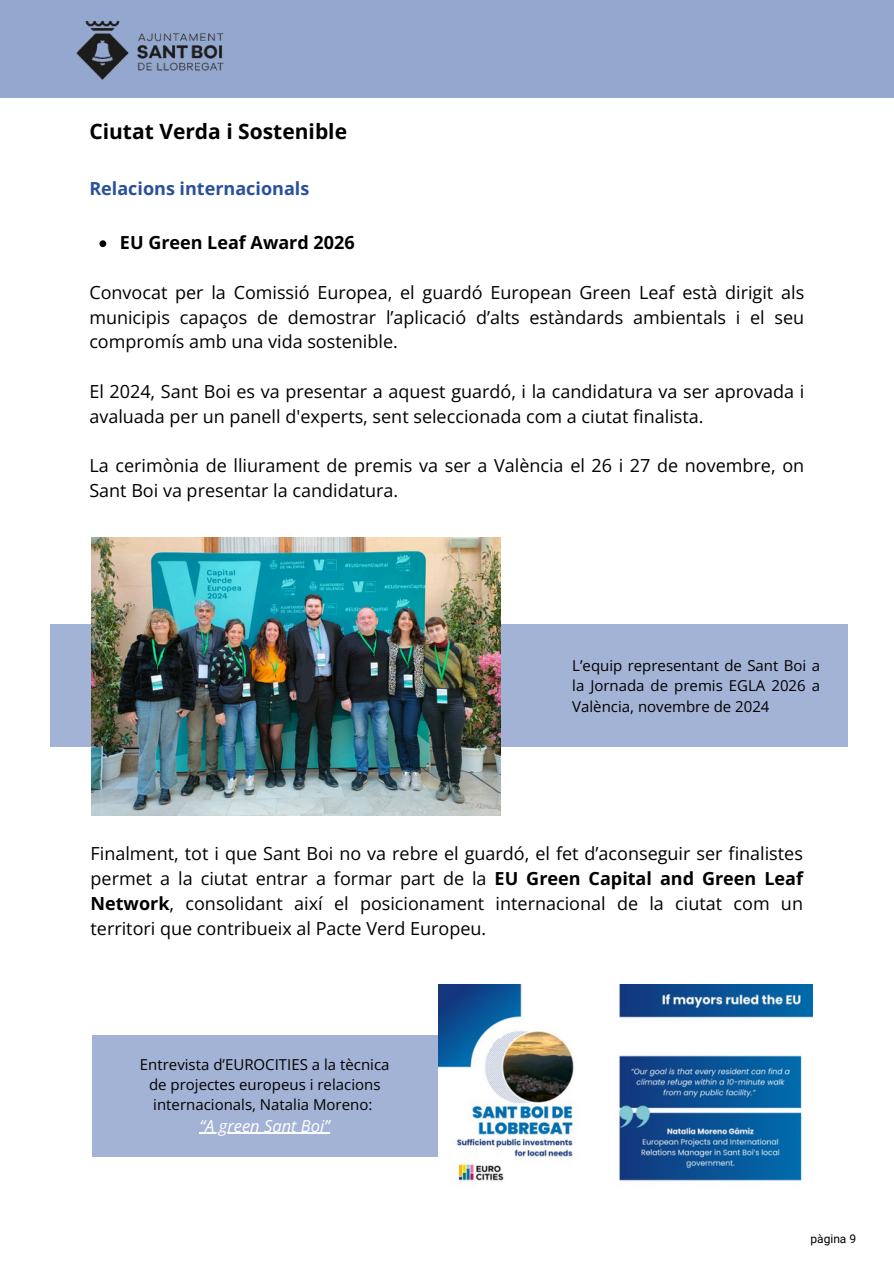
<style>
.page{position:relative;width:894px;height:1264px;background:#fff}
.page>*{position:absolute;margin:0;border:0;box-sizing:border-box;transform-origin:0 0}
.t1{font:700 21px "Open Sans";color:#000}
.t2{font:18px/24.8px "Open Sans";color:#000;text-align:justify}
.t3{font:700 18px "Open Sans";color:#2a4f9d}
.t4{font:700 18px "Open Sans";color:#000}
.t5{font:italic 16.5px "Open Sans";color:#fff}
.t6{font:15px/20.2px "Open Sans";color:#000;text-align:justify}
.t7{font:12px "Roboto";color:#000}
.s1{font-weight:700}
</style>
<div class="page">
<svg style="left:99px;top:240px;width:7px;height:7px"></svg>
<div style="left:0;top:0;width:893px;height:97px;background:#94a7ce"></div>
<img style="left:76px;top:21px;width:148px;height:59px">
<div style="left:50px;top:625px;width:797px;height:121px;background:#a3b3d5"></div>
<img style="left:92px;top:538px;width:408px;height:278px">
<div style="left:93px;top:1035px;width:346px;height:121px;background:#a3b3d5"></div>
<img style="left:439px;top:984px;width:373px;height:201px">
<hr style="left:199px;top:1132px;width:131px;height:1px;background:#fff">
<p class="t1" style="left:89px;top:117px;width:259px">Ciutat Verda i Sostenible</p>
<h1 class="t3" style="left:89px;top:176px;width:221px">Relacions internacionals</h1>
<h2 class="t4" style="left:120px;top:230px;width:236px">EU Green Leaf Award 2026</h2>
<p class="t2" style="left:89px;top:279px;width:716px">Convocat per la Comissió Europea, el guardó European Green Leaf està dirigit als municipis capaços de demostrar l’aplicació d’alts estàndards ambientals i el seu compromís amb una vida sostenible.</p>
<h3 class="t2" style="left:89px;top:378px;width:716px">El 2024, Sant Boi es va presentar a aquest guardó, i la candidatura va ser aprovada i avaluada per un panell d'experts, sent seleccionada com a ciutat finalista.</h3>
<h3 class="t2" style="left:89px;top:453px;width:716px">La cerimònia de lliurament de premis va ser a València el 26 i 27 de novembre, on<br>Sant Boi va presentar la candidatura.</h3>
<h3 class="t6" style="left:572px;top:655px;width:249px">L’equip representant de Sant Boi a la Jornada de premis EGLA 2026 a València, novembre de 2024</h3>
<p class="t2" style="left:90px;top:840px;width:713px">Finalment, tot i que Sant Boi no va rebre el guardó, el fet d’aconseguir ser finalistes permet a la ciutat entrar a formar part de la <span class="s1">EU Green Capital and Green Leaf Network</span>, consolidant així el posicionament internacional de la ciutat com un territori que contribueix al Pacte Verd Europeu.</p>
<h4 class="t6" style="left:140px;top:1053px;width:251px;text-align:center">Entrevista d’EUROCITIES a la tècnica de projectes europeus i relacions internacionals, Natalia Moreno:</h4>
<h3 class="t5" style="left:199px;top:1114px;width:132px">“A green Sant Boi”</h3>
<p class="t7" style="left:810px;top:1231px;width:47px">pàgina 9</p>
</div>
